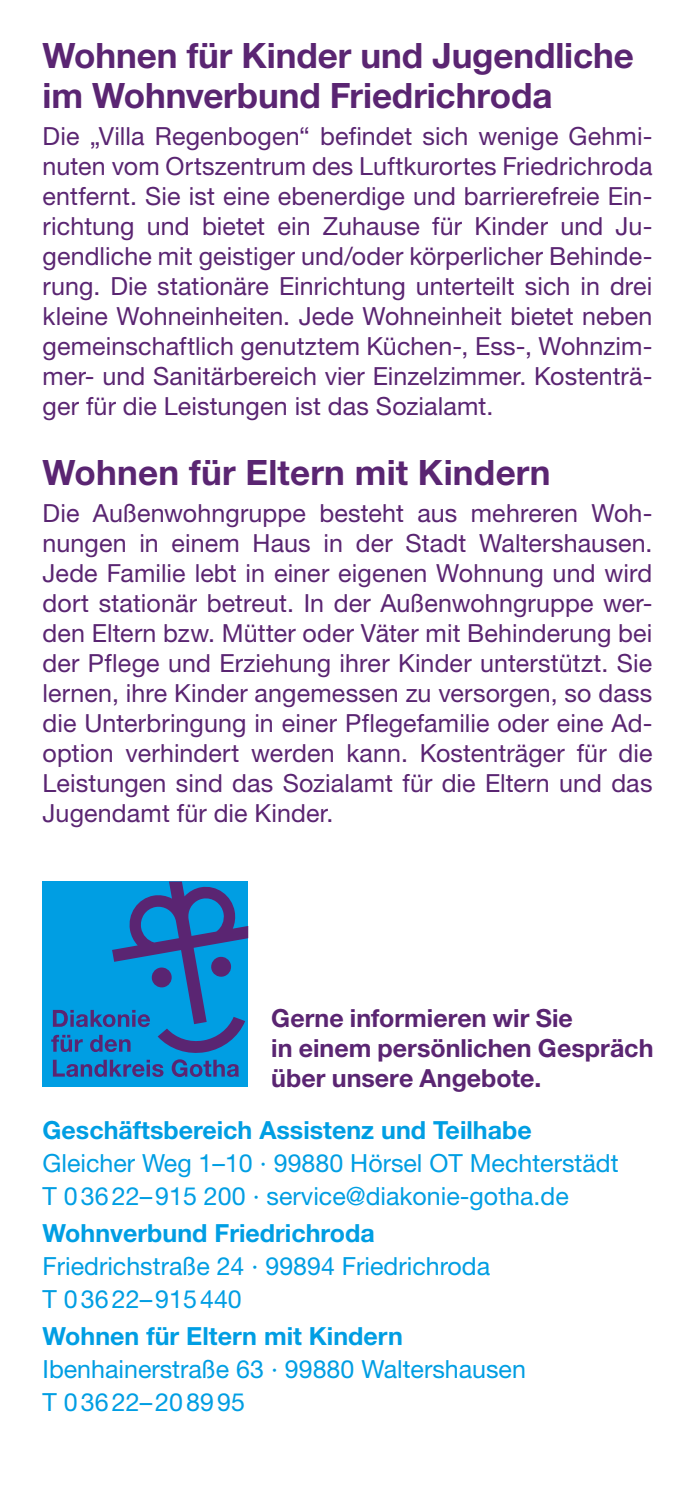
<style>
.page{position:relative;width:695px;height:1489px;background:#fff}
.page>*{position:absolute;margin:0;border:0;box-sizing:border-box;transform-origin:0 0}
.t1{font:700 35px/40px "neue Helvetica 75";color:#5a2572}
.t2{font:25px/30px "neue Helvetica 55 Roman";letter-spacing:.005em;color:#5a2572;text-align:justify}
.t3{font:25px/32.8px "neue Helvetica 55 Roman";color:#009ee3}
.t4{font:700 25px "neue Helvetica 75";color:#009ee3}
.t5{font:700 25px/30px "neue Helvetica 75";color:#5a2572}
</style>
<div class="page">
<div style="left:43px;top:881px;width:205px;height:206px;background:#009ee3"></div>
<svg style="left:51px;top:881px;width:197px;height:195px"></svg>
<h1 class="t1" style="left:43px;top:34px;width:592px">Wohnen für Kinder und Jugendliche im Wohnverbund Friedrichroda</h1>
<p class="t2" style="left:43px;top:121px;width:611px">Die „Villa Regenbogen“ befindet sich wenige Gehmi&shy;nuten vom Ortszentrum des Luftkurortes Friedrichroda entfernt. Sie ist eine ebenerdige und barrierefreie Ein&shy;richtung und bietet ein Zuhause für Kinder und Ju&shy;gendliche mit geistiger und/oder körperlicher Behinde&shy;rung. Die stationäre Einrichtung unterteilt sich in drei kleine Wohneinheiten. Jede Wohneinheit bietet neben gemeinschaftlich genutztem Küchen-, Ess-, Wohnzim&shy;mer- und Sanitärbereich vier Einzelzimmer. Kostenträ&shy;ger für die Leistungen ist das Sozialamt.</p>
<h1 class="t1" style="left:43px;top:451px;width:509px">Wohnen für Eltern mit Kindern</h1>
<p class="t2" style="left:43px;top:498px;width:611px">Die Außenwohngruppe besteht aus mehreren Woh&shy;nungen in einem Haus in der Stadt Waltershausen.<br>Jede Familie lebt in einer eigenen Wohnung und wird dort stationär betreut. In der Außenwohngruppe wer&shy;den Eltern bzw. Mütter oder Väter mit Behinderung bei der Pflege und Erziehung ihrer Kinder unterstützt. Sie lernen, ihre Kinder angemessen zu versorgen, so dass die Unterbringung in einer Pflegefamilie oder eine Ad&shy;option verhindert werden kann. Kostenträger für die Leistungen sind das Sozialamt für die Eltern und das Jugendamt für die Kinder.</p>
<p class="t5" style="left:271px;top:1002px;width:383px">Gerne informieren wir Sie<br>in einem persönlichen Gespräch über unsere Angebote.</p>
<p class="t4" style="left:43px;top:1114px;width:490px">Geschäftsbereich Assistenz und Teilhabe</p>
<p class="t3" style="left:43px;top:1146px;width:577px">Gleicher Weg 1–10 · 99880 Hörsel OT Mechterstädt<br>T 03622–915 200 · service@diakonie-gotha.de</p>
<p class="t4" style="left:43px;top:1217px;width:334px">Wohnverbund Friedrichroda</p>
<p class="t3" style="left:43px;top:1249px;width:449px">Friedrichstraße 24 · 99894 Friedrichroda<br>T 03622–915440</p>
<p class="t4" style="left:43px;top:1320px;width:362px">Wohnen für Eltern mit Kindern</p>
<p class="t3" style="left:43px;top:1352px;width:485px">Ibenhainerstraße 63 · 99880 Waltershausen<br>T 03622–208995</p>
</div>
